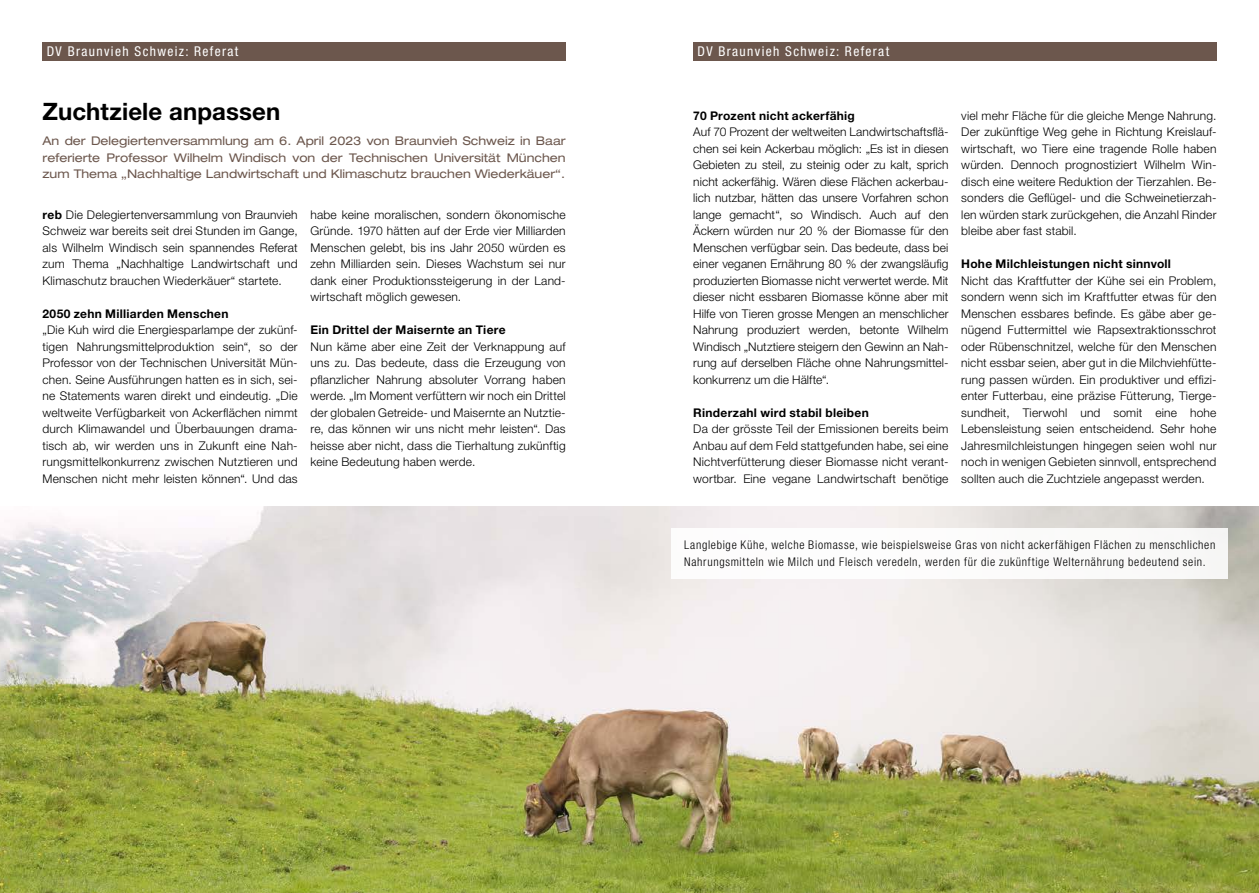
<style>
.page{position:relative;width:1259px;height:893px;background:#fff}
.page>*{position:absolute;margin:0;border:0;box-sizing:border-box;transform-origin:0 0}
.t1{font:700 24px "Helvetica Neue LT Std";letter-spacing:.005em;color:#000}
.t2{font:condensed 13.5px "Helvetica Neue LT Std";letter-spacing:.1em;color:#fff}
.t3{font:300 12px/16.5px "Helvetica Neue LT Std";letter-spacing:.015em;color:#000;text-align:justify}
.t4{font:expanded 12px/16.5px "Helvetica Neue LT Std";color:#6c574d;text-align:justify}
.t5{font:300 condensed 12px/16.5px "Helvetica Neue LT Std";letter-spacing:.055em;color:#000}
.t6{font:700 12px "Helvetica Neue LT Std";letter-spacing:.025em;color:#000}
.s1{font-weight:700}
</style>
<div class="page">
<div style="left:43px;top:43px;width:523px;height:18px;background:#6c574d"></div>
<img style="left:0;top:506px;width:1259px;height:387px">
<div style="left:693px;top:43px;width:523px;height:18px;background:#6c574d"></div>
<div style="left:671px;top:528px;width:557px;height:51px;background:#fff"></div>
<p class="t2" style="left:47px;top:44px;width:193px">DV Braunvieh Schweiz: Referat</p>
<h1 class="t1" style="left:43px;top:97px;width:239px">Zuchtziele anpassen</h1>
<p class="t4" style="left:43px;top:133px;width:525px">An der Delegiertenversammlung am 6. April 2023 von Braunvieh Schweiz in Baar referierte Professor Wilhelm Windisch von der Technischen Universität München zum Thema „Nachhaltige Landwirtschaft und Klimaschutz brauchen Wiederkäuer“.</p>
<p class="t3" style="left:43px;top:206px;width:257px"><span class="s1">reb</span> Die Delegiertenversammlung von Braunvieh Schweiz war bereits seit drei Stunden im Gange, als Wilhelm Windisch sein spannendes Referat zum Thema „Nachhaltige Landwirtschaft und Klimaschutz brauchen Wiederkäuer“ startete.</p>
<p class="t6" style="left:43px;top:306px;width:187px">2050 zehn Milliarden Menschen</p>
<p class="t3" style="left:43px;top:321px;width:257px">„Die Kuh wird die Energiesparlampe der zukünf&shy;tigen Nahrungsmittelproduktion sein“, so der Professor von der Technischen Universität Mün&shy;chen. Seine Ausführungen hatten es in sich, sei&shy;ne Statements waren direkt und eindeutig. „Die weltweite Verfügbarkeit von Ackerflächen nimmt durch Klimawandel und Überbauungen drama&shy;tisch ab, wir werden uns in Zukunft eine Nah&shy;rungsmittelkonkurrenz zwischen Nutztieren und Menschen nicht mehr leisten können“. Und das</p>
<p class="t3" style="left:310px;top:206px;width:257px">habe keine moralischen, sondern ökonomische Gründe. 1970 hätten auf der Erde vier Milliarden Menschen gelebt, bis ins Jahr 2050 würden es zehn Milliarden sein. Dieses Wachstum sei nur dank einer Produktionssteigerung in der Land&shy;wirtschaft möglich gewesen.</p>
<p class="t6" style="left:310px;top:322px;width:197px">Ein Drittel der Maisernte an Tiere</p>
<p class="t3" style="left:310px;top:338px;width:257px">Nun käme aber eine Zeit der Verknappung auf uns zu. Das bedeute, dass die Erzeugung von pflanzlicher Nahrung absoluter Vorrang haben werde. „Im Moment verfüttern wir noch ein Drittel der globalen Getreide- und Maisernte an Nutztie&shy;re, das können wir uns nicht mehr leisten“. Das heisse aber nicht, dass die Tierhaltung zukünftig keine Bedeutung haben werde.</p>
<p class="t2" style="left:697px;top:44px;width:193px">DV Braunvieh Schweiz: Referat</p>
<p class="t6" style="left:693px;top:108px;width:163px">70 Prozent nicht ackerfähig</p>
<p class="t3" style="left:693px;top:123px;width:257px">Auf 70 Prozent der weltweiten Landwirtschaftsflä&shy;chen sei kein Ackerbau möglich: „Es ist in diesen Gebieten zu steil, zu steinig oder zu kalt, sprich nicht ackerfähig. Wären diese Flächen ackerbau&shy;lich nutzbar, hätten das unsere Vorfahren schon lange gemacht“, so Windisch. Auch auf den Äckern würden nur 20 % der Biomasse für den Menschen verfügbar sein. Das bedeute, dass bei einer veganen Ernährung 80 % der zwangsläufig produzierten Biomasse nicht verwertet werde. Mit dieser nicht essbaren Biomasse könne aber mit Hilfe von Tieren grosse Mengen an menschlicher Nahrung produziert werden, betonte Wilhelm Windisch „Nutztiere steigern den Gewinn an Nah&shy;rung auf derselben Fläche ohne Nahrungsmittel&shy;konkurrenz um die Hälfte“.</p>
<p class="t6" style="left:693px;top:405px;width:177px">Rinderzahl wird stabil bleiben</p>
<p class="t3" style="left:693px;top:420px;width:257px">Da der grösste Teil der Emissionen bereits beim Anbau auf dem Feld stattgefunden habe, sei eine Nichtverfütterung dieser Biomasse nicht verant&shy;wortbar. Eine vegane Landwirtschaft benötige</p>
<p class="t3" style="left:961px;top:107px;width:257px">viel mehr Fläche für die gleiche Menge Nahrung.<br>Der zukünftige Weg gehe in Richtung Kreislauf&shy;wirtschaft, wo Tiere eine tragende Rolle haben würden. Dennoch prognostiziert Wilhelm Win&shy;disch eine weitere Reduktion der Tierzahlen. Be&shy;sonders die Geflügel- und die Schweinetierzah&shy;len würden stark zurückgehen, die Anzahl Rinder bleibe aber fast stabil.</p>
<p class="t6" style="left:961px;top:256px;width:211px">Hohe Milchleistungen nicht sinnvoll</p>
<p class="t3" style="left:961px;top:272px;width:257px">Nicht das Kraftfutter der Kühe sei ein Problem, sondern wenn sich im Kraftfutter etwas für den Menschen essbares befinde. Es gäbe aber ge&shy;nügend Futtermittel wie Rapsextraktionsschrot oder Rübenschnitzel, welche für den Menschen nicht essbar seien, aber gut in die Milchviehfütte&shy;rung passen würden. Ein produktiver und effizi&shy;enter Futterbau, eine präzise Fütterung, Tierge&shy;sundheit, Tierwohl und somit eine hohe Lebensleistung seien entscheidend. Sehr hohe Jahresmilchleistungen hingegen seien wohl nur noch in wenigen Gebieten sinnvoll, entsprechend sollten auch die Zuchtziele angepasst werden.</p>
<p class="t5" style="left:684px;top:537px;width:533px">Langlebige Kühe, welche Biomasse, wie beispielsweise Gras von nicht ackerfähigen Flächen zu menschlichen<br>Nahrungsmitteln wie Milch und Fleisch veredeln, werden für die zukünftige Welternährung bedeutend sein.</p>
</div>
